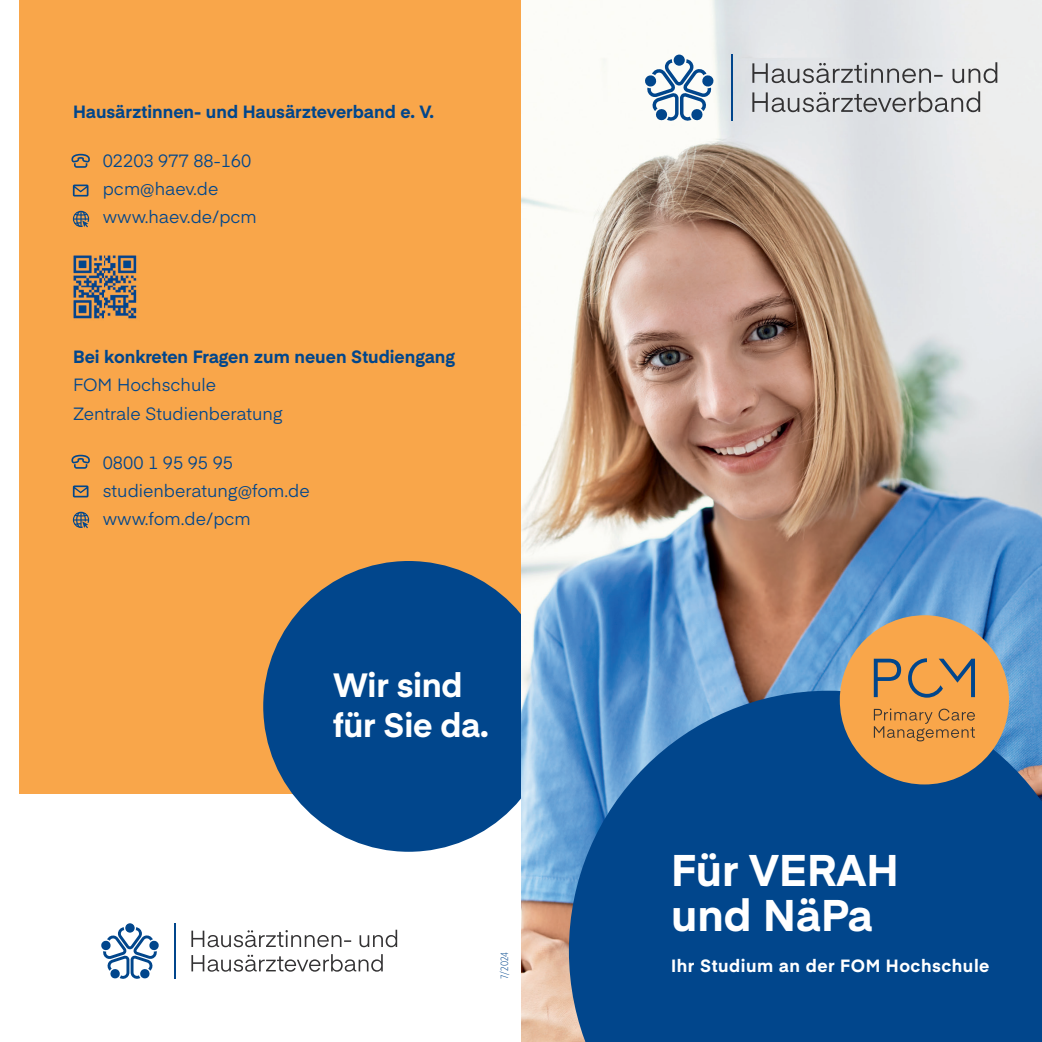
<style>
.page{position:relative;width:1042px;height:1042px;background:#fff}
.page>*{position:absolute;margin:0;border:0;box-sizing:border-box;transform-origin:0 0}
.t1{font:700 43.75px/45.5px "Eina 02";color:#fff}
.t2{font:700 33.25px/40.2px "Eina 02";letter-spacing:-.01em;color:#fff}
.t3{font:17.5px/28px "Eina 02";color:#01468c}
.t4{font:700 17.5px "Eina 02";color:#01468c}
.t5{font:700 17.5px "Eina 02";letter-spacing:.03em;color:#fff}
.t6{font:300 10.5px "Gotham X Narrow";color:#01468c}
</style>
<div class="page">
<div style="left:20px;top:0;width:501px;height:793px;background:#f9a64a"></div>
<svg style="left:263px;top:561px;width:258px;height:291px;fill:#01468c"></svg>
<svg style="left:71px;top:154px;width:19px;height:14px"></svg>
<svg style="left:73px;top:184px;width:15px;height:12px"></svg>
<svg style="left:73px;top:211px;width:16px;height:16px"></svg>
<svg style="left:71px;top:455px;width:19px;height:14px"></svg>
<svg style="left:73px;top:485px;width:15px;height:12px"></svg>
<svg style="left:73px;top:512px;width:16px;height:16px"></svg>
<img style="left:73px;top:255px;width:64px;height:64px">
<hr style="left:174px;top:923px;width:1px;height:56px;background:#01468c">
<svg style="left:125px;top:923px;width:10px;height:9px"></svg>
<svg style="left:101px;top:927px;width:58px;height:52px"></svg>
<svg style="left:191px;top:954px;width:192px;height:17px"></svg>
<svg style="left:191px;top:929px;width:206px;height:18px"></svg>
<img style="left:521px;top:0;width:521px;height:1042px">
<svg style="left:569px;top:691px;width:473px;height:351px;background:#0c4f93"></svg>
<hr style="left:731px;top:55px;width:2px;height:66px;background:#01468c">
<div style="left:673px;top:55px;width:12px;height:11px;background:#01468c;border-radius:50%"></div>
<svg style="left:645px;top:59px;width:69px;height:62px"></svg>
<svg style="left:752px;top:91px;width:228px;height:21px;background:#b8babc"></svg>
<svg style="left:752px;top:62px;width:245px;height:21px;background:#bdbec1"></svg>
<div style="left:840px;top:615px;width:169px;height:169px;background:#f9a64a;border-radius:50%"></div>
<svg style="left:874px;top:708px;width:101px;height:33px"></svg>
<svg style="left:874px;top:659px;width:27px;height:38px"></svg>
<svg style="left:908px;top:658px;width:67px;height:40px"></svg>
<p class="t4" style="left:73px;top:99px;width:362px">Hausärztinnen- und Hausärzteverband e. V.</p>
<p class="t3" style="left:103px;top:146px;width:156px">02203 977 88-160 pcm@haev.de www.haev.de/pcm</p>
<p class="t4" style="left:73px;top:344px;width:383px">Bei konkreten Fragen zum neuen Studiengang</p>
<p class="t3" style="left:73px;top:370px;width:211px">FOM Hochschule<br>Zentrale Studienberatung</p>
<p class="t3" style="left:103px;top:447px;width:208px">0800 1 95 95 95 studienberatung@fom.de www.fom.de/pcm</p>
<h2 class="t2" style="left:333px;top:663px;width:157px">Wir sind für Sie da.</h2>
<p class="t6" style="left:498px;top:979px;width:28px;rotate:-90deg">7/2024</p>
<h1 class="t1" style="left:671px;top:845px;width:229px">Für VERAH und NäPa</h1>
<p class="t5" style="left:671px;top:952px;width:320px">Ihr Studium an der FOM Hochschule</p>
</div>
